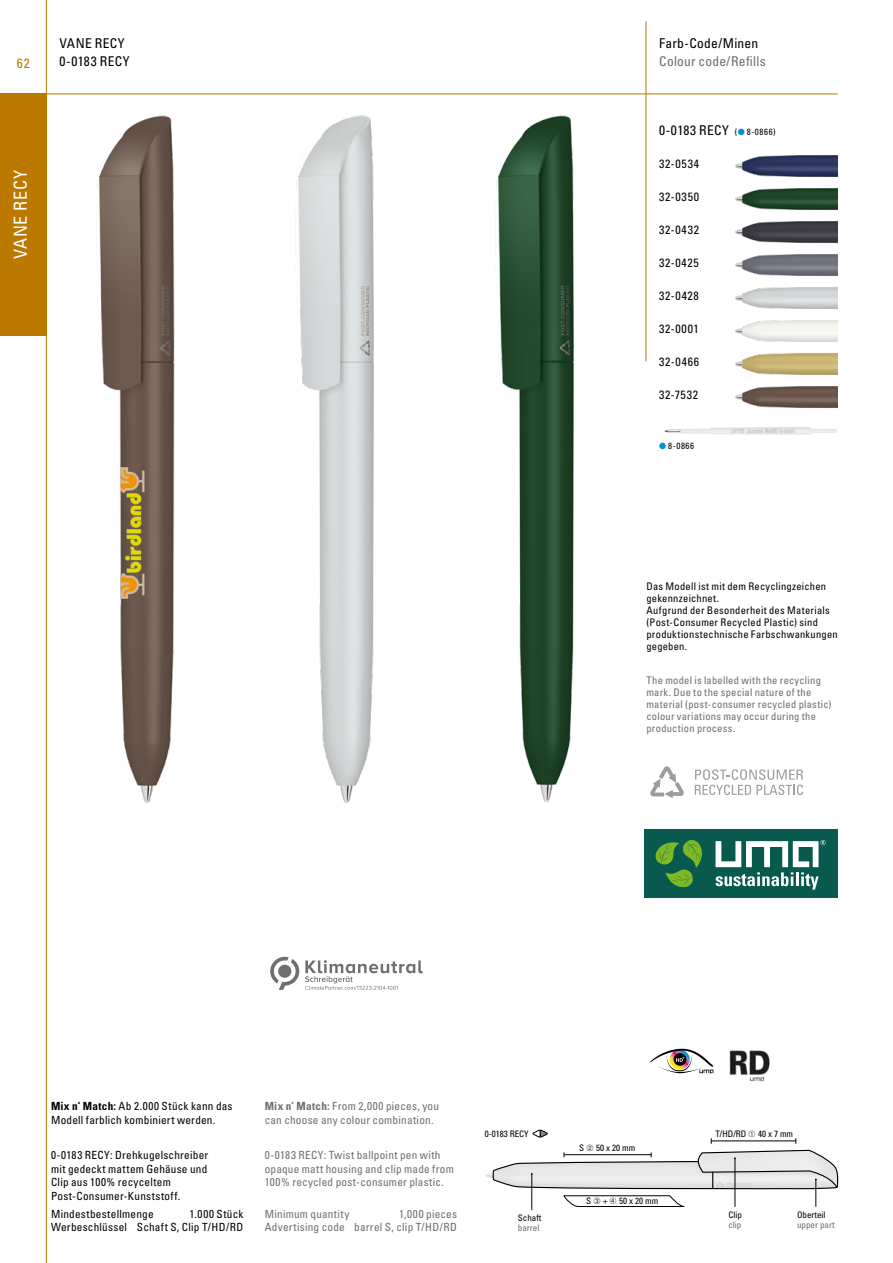
<style>
.page{position:relative;width:893px;height:1263px;background:#fff}
.page>*{position:absolute;margin:0;border:0;box-sizing:border-box;transform-origin:0 0}
.t1{font:condensed 18px "Univers LT Pro";letter-spacing:.045em;color:#fff}
.t2{font:condensed 13.5px/18px "Univers LT Pro";letter-spacing:.025em;color:#000}
.t3{font:condensed 13.5px "Univers LT Pro";letter-spacing:.015em;color:#6f6f6e}
.t4{font:condensed 13.5px "Univers LT Pro";color:#bb7900}
.t5{font:condensed 12px "Univers LT Pro";letter-spacing:.06em;color:#000}
.t6{font:condensed 11.25px/13.5px "Univers LT Pro";letter-spacing:.02em;color:#000}
.t7{font:condensed 11.25px/13.5px "Univers LT Pro";letter-spacing:.02em;color:#6f6f6e}
.t8{font:condensed 10.5px/12px "Univers LT Pro";letter-spacing:.025em;color:#000}
.t9{font:condensed 10.5px/12px "Univers LT Pro";letter-spacing:.025em;color:#6f6f6e}
.t10{font:condensed 9px "Univers LT Pro";color:#000}
.t11{font:condensed 9px "Univers LT Pro";color:#6f6f6e}
.s1{font-size:9px}
.s2{color:#0092d4}
.s3{font-weight:700}
</style>
<div class="page">
<div style="left:0;top:94px;width:47px;height:242px;background:#bb7900"></div>
<hr style="left:46px;top:0;width:1px;height:1263px;background:#bb7900">
<hr style="left:47px;top:94px;width:791px;height:1px;background:#bb7900">
<hr style="left:646px;top:21px;width:1px;height:340px;background:#bb7900">
<hr style="left:531px;top:1174px;width:1px;height:36px;background:#000">
<svg style="left:492px;top:1129px;width:346px;height:78px"></svg>
<div style="left:644px;top:829px;width:194px;height:68px;background:#075a4d"></div>
<svg style="left:655px;top:840px;width:47px;height:48px"></svg>
<svg style="left:715px;top:840px;width:111px;height:50px"></svg>
<img style="left:664px;top:427px;width:173px;height:8px">
<img style="left:735px;top:155px;width:103px;height:253px">
<img style="left:97px;top:115px;width:78px;height:688px">
<img style="left:296px;top:115px;width:78px;height:688px">
<img style="left:496px;top:115px;width:78px;height:687px">
<svg style="left:650px;top:766px;width:34px;height:32px"></svg>
<svg style="left:695px;top:769px;width:108px;height:26px"></svg>
<svg style="left:650px;top:1049px;width:63px;height:24px"></svg>
<img style="left:729px;top:1050px;width:41px;height:32px">
<svg style="left:270px;top:957px;width:29px;height:33px"></svg>
<svg style="left:305px;top:960px;width:118px;height:30px"></svg>
<p class="t4" style="left:17px;top:54px;width:15px">62</p>
<p class="t2" style="left:60px;top:34px;width:72px">VANE RECY<br>0-0183 RECY</p>
<h1 class="t1" style="left:9px;top:259px;width:91px;rotate:-90deg">VANE RECY</h1>
<p class="t2" style="left:659px;top:34px;width:101px">Farb-Code/Minen</p>
<p class="t3" style="left:659px;top:53px;width:108px">Colour code/Refills</p>
<p class="t2" style="left:659px;top:121px;width:118px">0-0183 RECY <span class="s1">(</span><span class="s2">●</span> <span class="s1">8-0866)</span></p>
<p class="t5" style="left:659px;top:156px;width:42px">32-0534</p>
<p class="t5" style="left:659px;top:189px;width:41px">32-0350</p>
<p class="t5" style="left:659px;top:222px;width:42px">32-0432</p>
<p class="t5" style="left:659px;top:255px;width:41px">32-0425</p>
<p class="t5" style="left:659px;top:288px;width:41px">32-0428</p>
<p class="t5" style="left:659px;top:321px;width:41px">32-0001</p>
<p class="t5" style="left:659px;top:354px;width:42px">32-0466</p>
<p class="t5" style="left:659px;top:387px;width:40px">32-7532</p>
<p class="t10" style="left:659px;top:440px;width:37px"><span class="s2">●</span> 8-0866</p>
<p class="t8" style="left:646px;top:580px;width:193px">Das Modell ist mit dem Recyclingzeichen gekennzeichnet.<br>Aufgrund der Besonderheit des Materials (Post-Consumer Recycled Plastic) sind produktionstechnische Farbschwankungen gegeben.</p>
<p class="t9" style="left:646px;top:674px;width:187px">The model is labelled with the recycling mark. Due to the special nature of the material (post-consumer recycled plastic) colour variations may occur during the production process.</p>
<p class="t6" style="left:51px;top:1099px;width:183px"><span class="s3">Mix n‘ Match:</span> Ab 2.000 Stück kann das<br>Modell farblich kombiniert werden.</p>
<p class="t6" style="left:51px;top:1148px;width:159px">0-0183 RECY: Drehkugelschreiber mit gedeckt mattem Gehäuse und<br>Clip aus 100% recyceltem<br>Post-Consumer-Kunststoff.</p>
<p class="t6" style="left:51px;top:1206px;width:104px">Mindestbestellmenge</p>
<p class="t6" style="left:51px;top:1206px;width:194px;text-align:right">1.000 Stück<br>Werbeschlüssel Schaft S, Clip T/HD/RD</p>
<p class="t7" style="left:265px;top:1099px;width:176px"><span class="s3">Mix n’ Match:</span> From 2,000 pieces, you can choose any colour combination.</p>
<p class="t7" style="left:265px;top:1148px;width:191px">0-0183 RECY: Twist ballpoint pen with opaque matt housing and clip made from<br>100% recycled post-consumer plastic.</p>
<p class="t7" style="left:265px;top:1206px;width:86px">Minimum quantity</p>
<p class="t7" style="left:265px;top:1206px;width:194px;text-align:right">1,000 pieces<br>Advertising code barrel S, clip T/HD/RD</p>
<p class="t10" style="left:485px;top:1128px;width:45px">0-0183 RECY</p>
<p class="t10" style="left:715px;top:1128px;width:79px">T/HD/RD ➀ 40 x 7 mm</p>
<p class="t10" style="left:579px;top:1141px;width:58px">S ➁ 50 x 20 mm</p>
<p class="t10" style="left:518px;top:1212px;width:25px">Schaft</p>
<p class="t11" style="left:518px;top:1222px;width:23px">barrel</p>
<p class="t10" style="left:586px;top:1195px;width:74px">S ➂ + ➃ 50 x 20 mm</p>
<p class="t10" style="left:728px;top:1208px;width:15px">Clip</p>
<p class="t11" style="left:728px;top:1219px;width:14px">clip</p>
<p class="t10" style="left:797px;top:1208px;width:30px">Oberteil</p>
<p class="t11" style="left:797px;top:1219px;width:39px">upper part</p>
</div>
